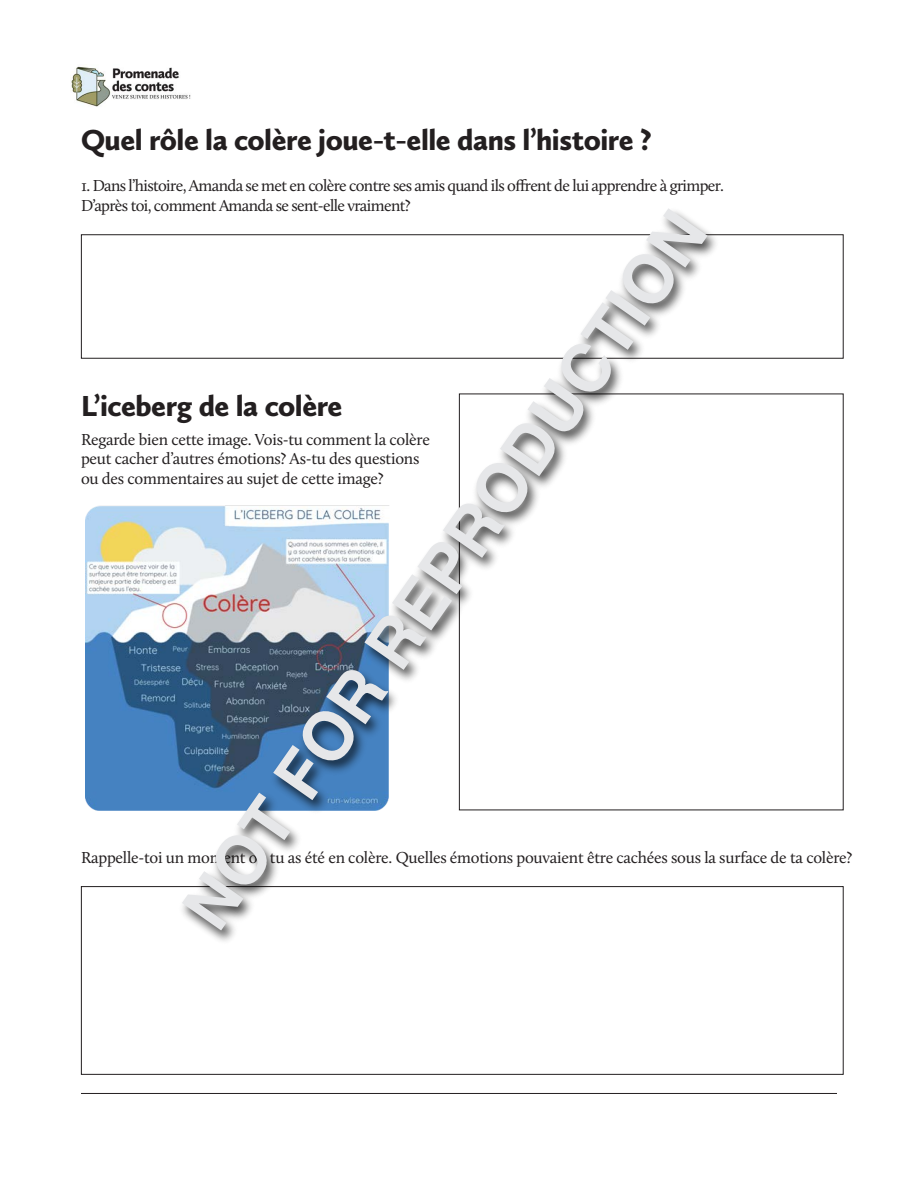
<style>
.page{position:relative;width:918px;height:1188px;background:#fff}
.page>*{position:absolute;margin:0;border:0;box-sizing:border-box;transform-origin:0 0}
.t1{font:700 66.45px "Helvetica";color:#e6e7e9}
.t2{font:900 30px "Calluna Sans";letter-spacing:-.015em;color:#231f20}
.t3{font:16.5px/19.8px "Calluna";letter-spacing:-.015em;color:#231f20}
.t4{font:16.5px/19.8px "Calluna";letter-spacing:-.04em;color:#231f20}
</style>
<div class="page">
<img style="left:70px;top:66px;width:774px;height:1028px">
<img style="left:767px;top:527px;width:77px;height:323px">
<p class="t2" style="left:81px;top:128px;width:573px">Quel rôle la colère joue-t-elle dans l’histoire ?</p>
<p class="t4" style="left:81px;top:177px;width:644px">1. Dans l’histoire, Amanda se met en colère contre ses amis quand ils offrent de lui apprendre à grimper.<br>D’après toi, comment Amanda se sent-elle vraiment?</p>
<p class="t1" style="left:176px;top:905px;width:859px;rotate:-55deg">NOT FOR REPRODUCTION</p>
<p class="t2" style="left:81px;top:394px;width:263px">L’iceberg de la colère</p>
<p class="t3" style="left:81px;top:431px;width:351px">Regarde bien cette image. Vois-tu comment la colère peut cacher d’autres émotions? As-tu des questions ou des commentaires au sujet de cette image?</p>
<p class="t3" style="left:81px;top:849px;width:773px">Rappelle-toi un moment où tu as été en colère. Quelles émotions pouvaient être cachées sous la surface de ta colère?</p>
</div>
